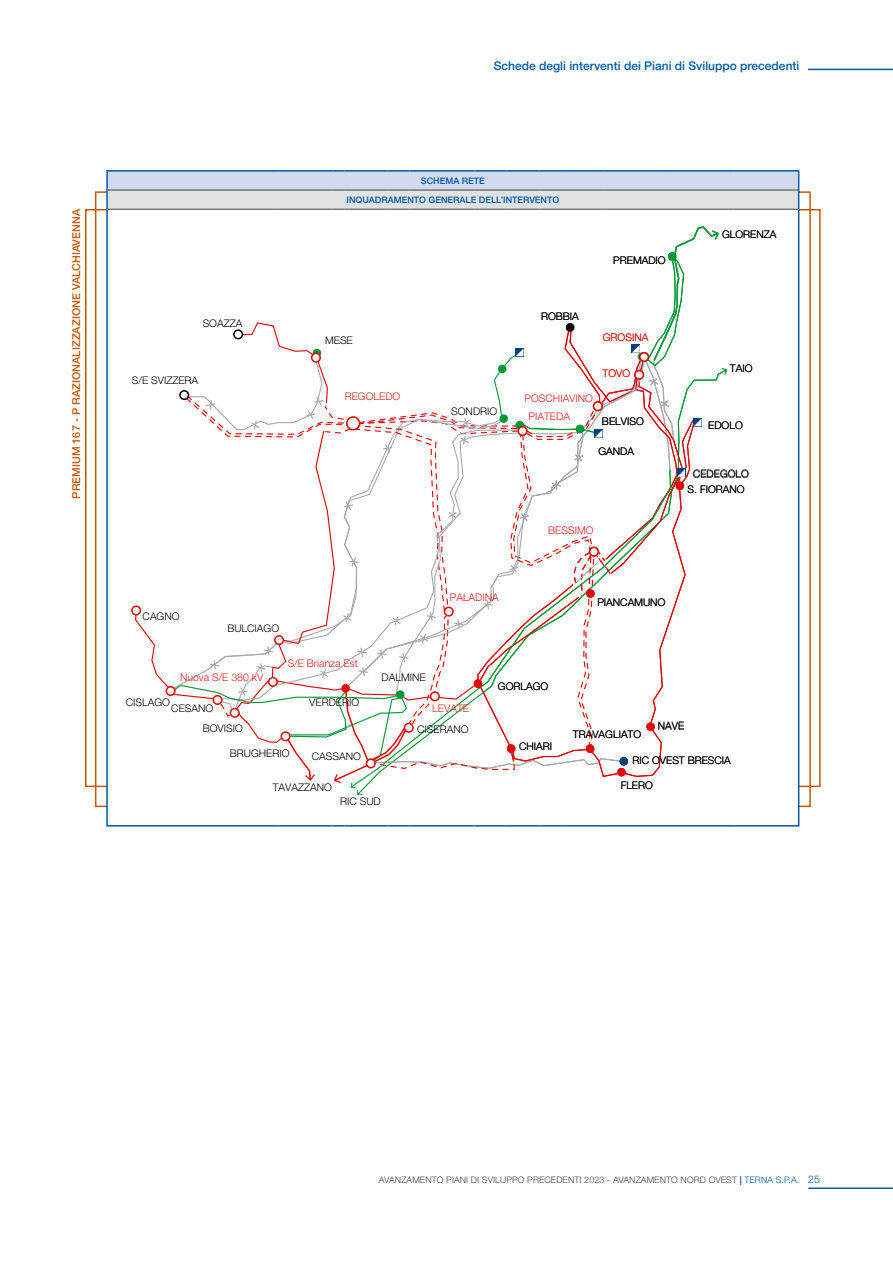
<style>
.page{position:relative;width:893px;height:1263px;background:#fff}
.page>*{position:absolute;margin:0;border:0;box-sizing:border-box;transform-origin:0 0}
.t1{font:500 12px "Helvetica Neue LT Std";color:#005aa9}
.t2{font:500 10.95px "Helvetica Neue LT Std";color:#ca5600}
.t3{font:300 10.5px "Helvetica Neue LT Std";color:#010101}
.t4{font:300 10.5px "Helvetica Neue LT Std";color:#e72120}
.t5{font:300 9px "Helvetica Neue LT Std";letter-spacing:.01em;color:#454347}
.t6{font:500 9px/19.2px "Helvetica Neue LT Std";color:#005aa9;text-align:center}
.s1{font-weight:700;color:#005aa9}
.s2{color:#005aa9}
.s3{font-size:10.5px;color:#005aa9}
</style>
<div class="page">
<hr style="left:808px;top:1187px;width:85px;height:2px;background:#005aa9">
<hr style="left:808px;top:69px;width:85px;height:1px;background:#005aa9">
<div style="left:107px;top:171px;width:692px;height:19px;background:#d2daee"></div>
<div style="left:107px;top:190px;width:692px;height:19px;background:#dfe1e2"></div>
<hr style="left:108px;top:190px;width:169px;height:1px;background:#454347">
<hr style="left:280px;top:190px;width:52px;height:1px;background:#454347">
<svg style="left:332px;top:190px;width:13px;height:1px"></svg>
<hr style="left:345px;top:190px;width:43px;height:1px;background:#454347">
<svg style="left:388px;top:190px;width:22px;height:1px"></svg>
<hr style="left:410px;top:190px;width:33px;height:1px;background:#454347">
<hr style="left:443px;top:190px;width:31px;height:1px;background:#454347">
<hr style="left:474px;top:190px;width:33px;height:1px;background:#454347">
<hr style="left:507px;top:190px;width:32px;height:1px;background:#454347">
<svg style="left:539px;top:190px;width:23px;height:1px"></svg>
<hr style="left:562px;top:190px;width:42px;height:1px;background:#454347">
<hr style="left:604px;top:190px;width:65px;height:1px;background:#454347">
<hr style="left:669px;top:190px;width:65px;height:1px;background:#454347">
<hr style="left:734px;top:190px;width:64px;height:1px;background:#454347">
<hr style="left:108px;top:209px;width:169px;height:1px;background:#454347">
<hr style="left:280px;top:209px;width:52px;height:1px;background:#454347">
<svg style="left:332px;top:209px;width:13px;height:1px"></svg>
<hr style="left:345px;top:209px;width:43px;height:1px;background:#454347">
<svg style="left:388px;top:209px;width:22px;height:1px"></svg>
<hr style="left:410px;top:209px;width:33px;height:1px;background:#454347">
<hr style="left:443px;top:209px;width:31px;height:1px;background:#454347">
<hr style="left:474px;top:209px;width:33px;height:1px;background:#454347">
<hr style="left:507px;top:209px;width:32px;height:1px;background:#454347">
<svg style="left:539px;top:209px;width:23px;height:1px"></svg>
<hr style="left:562px;top:209px;width:42px;height:1px;background:#454347">
<hr style="left:604px;top:209px;width:65px;height:1px;background:#454347">
<hr style="left:669px;top:209px;width:65px;height:1px;background:#454347">
<hr style="left:734px;top:209px;width:64px;height:1px;background:#454347">
<hr style="left:106px;top:170px;width:171px;height:2px;background:#005aa9">
<hr style="left:280px;top:170px;width:52px;height:2px;background:#005aa9">
<svg style="left:332px;top:170px;width:13px;height:2px"></svg>
<hr style="left:345px;top:170px;width:43px;height:2px;background:#005aa9">
<hr style="left:388px;top:170px;width:22px;height:2px;background:#005aa9">
<hr style="left:410px;top:170px;width:33px;height:2px;background:#005aa9">
<hr style="left:443px;top:170px;width:31px;height:2px;background:#005aa9">
<hr style="left:474px;top:170px;width:33px;height:2px;background:#005aa9">
<hr style="left:507px;top:170px;width:32px;height:2px;background:#005aa9">
<hr style="left:539px;top:170px;width:23px;height:2px;background:#005aa9">
<hr style="left:562px;top:170px;width:42px;height:2px;background:#005aa9">
<hr style="left:604px;top:170px;width:65px;height:2px;background:#005aa9">
<hr style="left:669px;top:170px;width:65px;height:2px;background:#005aa9">
<hr style="left:734px;top:170px;width:65px;height:2px;background:#005aa9">
<hr style="left:106px;top:825px;width:171px;height:1px;background:#005aa9">
<hr style="left:280px;top:825px;width:52px;height:1px;background:#005aa9">
<svg style="left:332px;top:825px;width:13px;height:1px"></svg>
<hr style="left:345px;top:825px;width:43px;height:1px;background:#005aa9">
<svg style="left:388px;top:825px;width:22px;height:1px"></svg>
<hr style="left:410px;top:825px;width:33px;height:1px;background:#005aa9">
<hr style="left:443px;top:825px;width:31px;height:1px;background:#005aa9">
<hr style="left:474px;top:825px;width:33px;height:1px;background:#005aa9">
<hr style="left:507px;top:825px;width:32px;height:1px;background:#005aa9">
<svg style="left:539px;top:825px;width:23px;height:1px"></svg>
<hr style="left:562px;top:825px;width:42px;height:1px;background:#005aa9">
<hr style="left:604px;top:825px;width:65px;height:1px;background:#005aa9">
<hr style="left:669px;top:825px;width:65px;height:1px;background:#005aa9">
<hr style="left:734px;top:825px;width:65px;height:1px;background:#005aa9">
<svg style="left:106px;top:172px;width:2px;height:37px"></svg>
<svg style="left:798px;top:172px;width:1px;height:37px"></svg>
<hr style="left:106px;top:209px;width:2px;height:616px;background:#005aa9">
<hr style="left:798px;top:209px;width:1px;height:616px;background:#005aa9">
<div style="left:131px;top:605px;width:10px;height:10px;border:2px solid #e60005;border-radius:50%"></div>
<svg style="left:134px;top:226px;width:593px;height:569px"></svg>
<p class="t2" style="left:70px;top:499px;width:291px;rotate:-90deg">PREMIUM 167 - P RAZIONALIZZAZIONE VALCHIAVENNA</p>
<p class="t1" style="left:494px;top:59px;width:307px">Schede degli interventi dei Piani di Sviluppo precedenti</p>
<p class="t3" style="left:203px;top:316px;width:41px">SOAZZA</p>
<p class="t3" style="left:132px;top:374px;width:68px">S/E SVIZZERA</p>
<p class="t6" style="left:346px;top:171px;width:214px">SCHEMA RETE<br>INQUADRAMENTO GENERALE DELL’INTERVENTO</p>
<p class="t3" style="left:325px;top:333px;width:29px">MESE</p>
<p class="t4" style="left:345px;top:390px;width:57px">REGOLEDO</p>
<p class="t3" style="left:451px;top:405px;width:48px">SONDRIO</p>
<p class="t3" style="left:613px;top:253px;width:54px">PREMADIO</p>
<p class="t3" style="left:541px;top:309px;width:39px">ROBBIA</p>
<p class="t4" style="left:603px;top:331px;width:47px">GROSINA</p>
<p class="t4" style="left:525px;top:392px;width:70px">POSCHIAVINO</p>
<p class="t4" style="left:529px;top:410px;width:43px">PIATEDA</p>
<p class="t4" style="left:603px;top:367px;width:29px">TOVO</p>
<p class="t3" style="left:602px;top:415px;width:43px">BELVISO</p>
<p class="t3" style="left:598px;top:445px;width:37px">GANDA</p>
<p class="t4" style="left:548px;top:523px;width:47px">BESSIMO</p>
<p class="t3" style="left:722px;top:227px;width:56px">GLORENZA</p>
<p class="t3" style="left:730px;top:362px;width:24px">TAIO</p>
<p class="t3" style="left:708px;top:418px;width:36px">EDOLO</p>
<p class="t3" style="left:693px;top:467px;width:58px">CEDEGOLO</p>
<p class="t3" style="left:688px;top:483px;width:58px">S. FIORANO</p>
<p class="t3" style="left:143px;top:609px;width:38px">CAGNO</p>
<p class="t3" style="left:227px;top:622px;width:53px">BULCIAGO</p>
<p class="t4" style="left:180px;top:671px;width:85px">Nuova S/E 380 kV</p>
<p class="t3" style="left:126px;top:696px;width:46px">CISLAGO</p>
<p class="t3" style="left:171px;top:702px;width:44px">CESANO</p>
<p class="t3" style="left:203px;top:721px;width:42px">BOVISIO</p>
<p class="t4" style="left:288px;top:657px;width:72px">S/E Brianza Est</p>
<p class="t3" style="left:309px;top:696px;width:51px">VERDERIO</p>
<p class="t4" style="left:450px;top:591px;width:51px">PALADINA</p>
<p class="t3" style="left:382px;top:671px;width:46px">DALMINE</p>
<p class="t3" style="left:498px;top:680px;width:52px">GORLAGO</p>
<p class="t4" style="left:432px;top:702px;width:38px">LEVATE</p>
<p class="t3" style="left:417px;top:723px;width:53px">CISERANO</p>
<p class="t3" style="left:597px;top:596px;width:70px">PIANCAMUNO</p>
<p class="t3" style="left:573px;top:728px;width:70px">TRAVAGLIATO</p>
<p class="t3" style="left:658px;top:719px;width:28px">NAVE</p>
<p class="t3" style="left:230px;top:746px;width:61px">BRUGHERIO</p>
<p class="t3" style="left:312px;top:750px;width:51px">CASSANO</p>
<p class="t3" style="left:340px;top:795px;width:42px">RIC SUD</p>
<p class="t3" style="left:273px;top:781px;width:61px">TAVAZZANO</p>
<p class="t3" style="left:519px;top:739px;width:35px">CHIARI</p>
<p class="t3" style="left:632px;top:753px;width:100px">RIC OVEST BRESCIA</p>
<p class="t3" style="left:621px;top:779px;width:34px">FLERO</p>
<p class="t5" style="left:379px;top:1174px;width:443px">AVANZAMENTO PIANI DI SVILUPPO PRECEDENTI 2023 - AVANZAMENTO NORD OVEST <span class="s1">|</span> <span class="s2">TERNA S.P.A.</span> <span class="s3">25</span></p>
</div>
